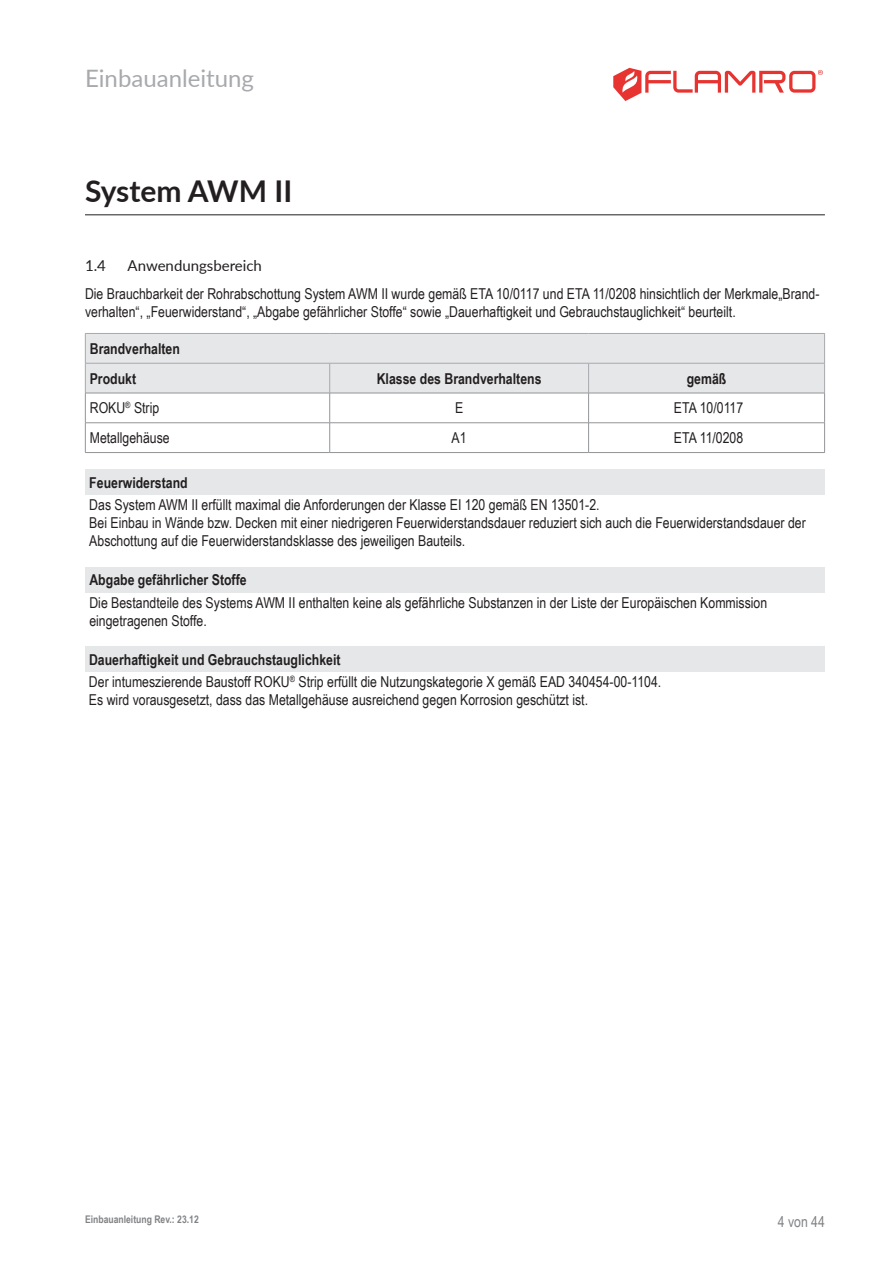
<style>
.page{position:relative;width:893px;height:1263px;background:#fff}
.page>*{position:absolute;margin:0;border:0;box-sizing:border-box;transform-origin:0 0}
.t1{font:700 30px "Lato";color:#231f20}
.t2{font:24px "Lato";color:#a8a9ad}
.p___Fließtext{font:15px/18px "Arial Narrow";color:#231f20}
.p___grauer_Balken_Text{font:700 15px "Arial Narrow";color:#231f20}
.p___Tabelle_Kopf_mitte{font:700 15px "Arial Narrow";color:#231f20}
.p___Tabellentext_links{font:15px "Arial Narrow";color:#231f20}
.p___Tabellentext_mittig{font:15px "Arial Narrow";color:#231f20}
.p___Tabelle_Kopf_links{font:700 15px "Arial Narrow";color:#231f20}
.t3{font:15px "Lato";color:#231f20}
.t4{font:15px "Arial Narrow";color:#808285}
.t5{font:700 10.5px "Arial Narrow";color:#808285}
</style>
<div class="page">
<hr style="left:85px;top:214px;width:740px;height:1px;background:#231f20">
<div style="left:85px;top:469px;width:740px;height:26px;background:#e6e7e9"></div>
<div style="left:85px;top:567px;width:740px;height:25px;background:#e6e7e9"></div>
<div style="left:85px;top:646px;width:740px;height:26px;background:#e6e7e9"></div>
<div style="left:85px;top:333px;width:740px;height:60px;background:#e6e7e9"></div>
<hr style="left:85px;top:363px;width:245px;height:1px;background:#a8a9ad">
<hr style="left:330px;top:363px;width:259px;height:1px;background:#a8a9ad">
<hr style="left:589px;top:363px;width:236px;height:1px;background:#a8a9ad">
<hr style="left:824px;top:393px;width:1px;height:30px;background:#939598">
<hr style="left:589px;top:422px;width:236px;height:1px;background:#939598">
<svg style="left:588px;top:423px;width:1px;height:29px"></svg>
<svg style="left:824px;top:423px;width:1px;height:29px"></svg>
<hr style="left:85px;top:452px;width:245px;height:1px;background:#939598">
<hr style="left:589px;top:452px;width:236px;height:1px;background:#939598">
<hr style="left:589px;top:393px;width:236px;height:1px;background:#939598">
<hr style="left:85px;top:422px;width:245px;height:1px;background:#939598">
<hr style="left:85px;top:363px;width:1px;height:30px;background:#a8a9ad">
<hr style="left:85px;top:393px;width:245px;height:1px;background:#939598">
<hr style="left:85px;top:393px;width:1px;height:30px;background:#939598">
<svg style="left:85px;top:423px;width:1px;height:29px"></svg>
<hr style="left:329px;top:363px;width:1px;height:30px;background:#a8a9ad">
<hr style="left:588px;top:363px;width:1px;height:30px;background:#a8a9ad">
<hr style="left:330px;top:393px;width:259px;height:1px;background:#939598">
<hr style="left:329px;top:393px;width:1px;height:30px;background:#939598">
<hr style="left:588px;top:393px;width:1px;height:30px;background:#939598">
<hr style="left:330px;top:422px;width:259px;height:1px;background:#939598">
<svg style="left:329px;top:423px;width:1px;height:29px"></svg>
<hr style="left:330px;top:452px;width:259px;height:1px;background:#939598">
<svg style="left:613px;top:68px;width:210px;height:33px"></svg>
<h2 class="t2" style="left:85px;top:61px;width:170px">Einbauanleitung</h2>
<h1 class="t1" style="left:85px;top:169px;width:209px">System AWM II</h1>
<p class="t3" style="left:85px;top:255px;width:22px">1.4</p>
<p class="t3" style="left:128px;top:255px;width:136px">Anwendungsbereich</p>
<p class="p___Fließtext" style="left:85px;top:284px;width:736px">Die Brauchbarkeit der Rohrabschottung System AWM II wurde gemäß ETA 10/0117 und ETA 11/0208 hinsichtlich der Merkmale„Brand&shy;verhalten“, „Feuerwiderstand“, „Abgabe gefährlicher Stoffe“ sowie „Dauerhaftigkeit und Gebrauchstauglichkeit“ beurteilt.</p>
<p class="p___Tabelle_Kopf_links" style="left:90px;top:337px;width:92px">Brandverhalten</p>
<p class="p___Tabelle_Kopf_links" style="left:90px;top:367px;width:48px">Produkt</p>
<p class="p___Tabelle_Kopf_mitte" style="left:377px;top:367px;width:166px">Klasse des Brandverhaltens</p>
<p class="p___Tabelle_Kopf_mitte" style="left:687px;top:367px;width:41px">gemäß</p>
<p class="p___Tabellentext_links" style="left:90px;top:397px;width:71px">ROKU<sup>®</sup> Strip</p>
<p class="p___Tabellentext_mittig" style="left:455px;top:397px;width:10px">E</p>
<p class="p___Tabellentext_mittig" style="left:674px;top:397px;width:71px">ETA 10/0117</p>
<p class="p___Tabellentext_links" style="left:90px;top:427px;width:81px">Metallgehäuse</p>
<p class="p___Tabellentext_mittig" style="left:452px;top:427px;width:17px">A1</p>
<p class="p___Tabellentext_mittig" style="left:674px;top:427px;width:71px">ETA 11/0208</p>
<p class="p___grauer_Balken_Text" style="left:89px;top:471px;width:100px">Feuerwiderstand</p>
<p class="p___Fließtext" style="left:89px;top:495px;width:512px">Das System AWM II erfüllt maximal die Anforderungen der Klasse EI 120 gemäß EN 13501-2.</p>
<p class="p___Fließtext" style="left:89px;top:513px;width:718px">Bei Einbau in Wände bzw. Decken mit einer niedrigeren Feuerwiderstandsdauer reduziert sich auch die Feuerwiderstandsdauer der</p>
<p class="p___Fließtext" style="left:89px;top:531px;width:378px">Abschottung auf die Feuerwiderstandsklasse des jeweiligen Bauteils.</p>
<p class="p___grauer_Balken_Text" style="left:89px;top:568px;width:159px">Abgabe gefährlicher Stoffe</p>
<p class="p___Fließtext" style="left:89px;top:593px;width:679px">Die Bestandteile des Systems AWM II enthalten keine als gefährliche Substanzen in der Liste der Europäischen Kommission eingetragenen Stoffe.</p>
<p class="p___grauer_Balken_Text" style="left:89px;top:648px;width:253px">Dauerhaftigkeit und Gebrauchstauglichkeit</p>
<p class="p___Fließtext" style="left:89px;top:672px;width:574px">Der intumeszierende Baustoff ROKU<sup>®</sup> Strip erfüllt die Nutzungskategorie X gemäß EAD 340454-00-1104.</p>
<p class="p___Fließtext" style="left:89px;top:690px;width:501px">Es wird vorausgesetzt, dass das Metallgehäuse ausreichend gegen Korrosion geschützt ist.</p>
<p class="t5" style="left:85px;top:1212px;width:115px">Einbauanleitung Rev.: 23.12</p>
<p class="t4" style="left:778px;top:1210px;width:49px">4 von 44</p>
</div>
